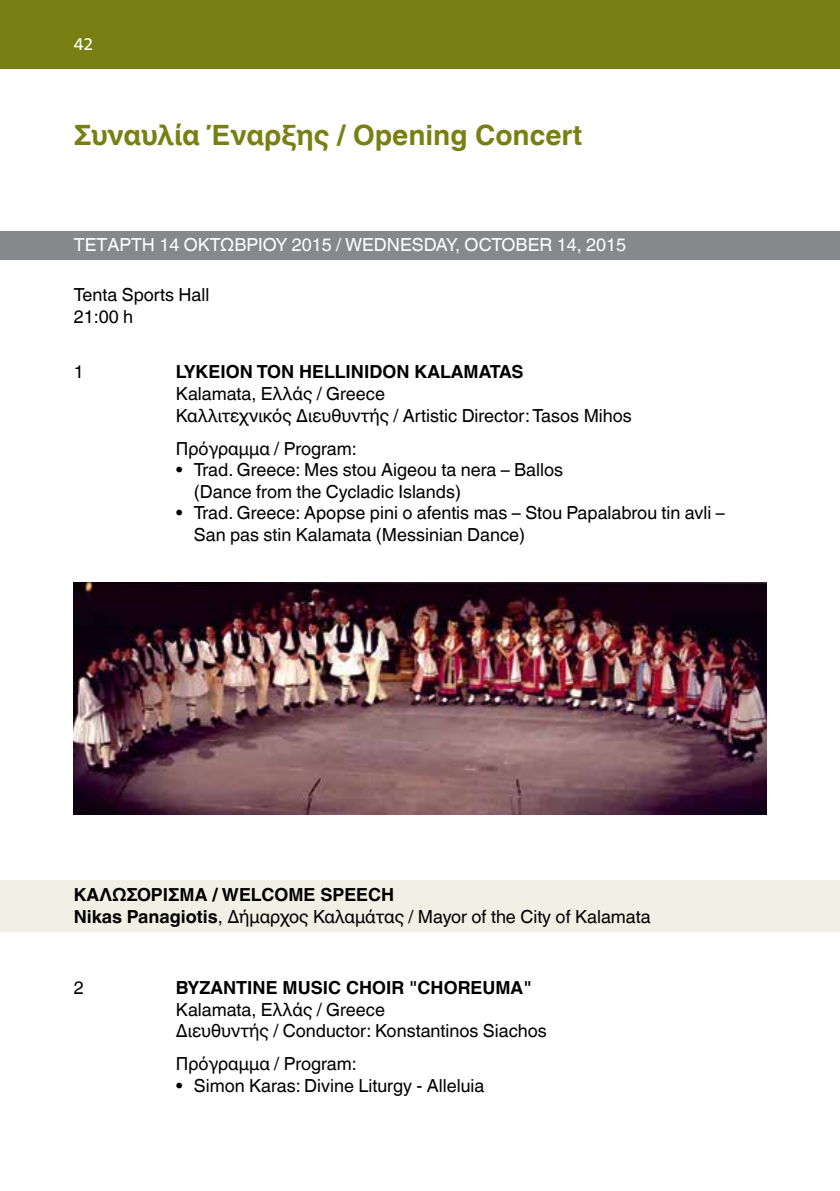
<style>
.page{position:relative;width:840px;height:1191px;background:#fff}
.page>*{position:absolute;margin:0;border:0;box-sizing:border-box;transform-origin:0 0}
.t1{font:700 28px "Helvetica World";color:#788013}
.t2{font:18px/21.6px "Helvetica World";color:#000}
.t3{font:700 18px "Helvetica World";color:#000}
.t4{font:18px "Helvetica World";color:#fff}
.t5{font:18px "The Sans B5 Plain";color:#fff}
.s1{font-weight:700}
</style>
<div class="page">
<div style="left:0;top:0;width:839px;height:68px;background:#788013"></div>
<div style="left:0;top:231px;width:839px;height:28px;background:#87888a"></div>
<div style="left:0;top:880px;width:839px;height:51px;background:#f0f0e5"></div>
<img style="left:74px;top:582px;width:691px;height:233px">
<p class="t5" style="left:74px;top:34px;width:21px">42</p>
<h1 class="t1" style="left:74px;top:119px;width:509px">Συναυλία Έναρξης / Opening Concert</h1>
<p class="t4" style="left:74px;top:234px;width:553px">ΤΕΤAΡΤΗ 14 ΟΚΤΩΒΡΙΟΥ 2015 / WEDNESDAY, OCTOBER 14, 2015</p>
<p class="t2" style="left:74px;top:284px;width:137px">Tenta Sports Hall<br>21:00 h</p>
<p class="t2" style="left:74px;top:361px;width:12px">1</p>
<p class="t3" style="left:176px;top:361px;width:349px">LYKEION TON HELLINIDON KALAMATAS</p>
<p class="t2" style="left:176px;top:383px;width:457px">Kalamata, Ελλάς / Greece<br>Καλλιτεχνικός Διευθυντής / Artistic Director: Tasos Mihos</p>
<p class="t2" style="left:176px;top:437px;width:182px">Πρόγραμμα / Program:</p>
<p class="t2" style="left:194px;top:459px;width:370px;text-indent:-18px">• Trad. Greece: Mes stou Aigeou ta nera – Ballos (Dance from the Cycladic Islands)</p>
<p class="t2" style="left:194px;top:502px;width:532px;text-indent:-18px">• Trad. Greece: Apopse pini o afentis mas – Stou Papalabrou tin avli –<br>San pas stin Kalamata (Messinian Dance)</p>
<p class="t2" style="left:74px;top:884px;width:578px"><span class="s1">ΚΑΛΩΣΟΡΙΣΜΑ / WELCOME SPEECH<br>Nikas Panagiotis</span>, Δήμαρχος Καλαμάτας / Mayor of the City of Kalamata</p>
<p class="t2" style="left:74px;top:977px;width:12px">2</p>
<p class="t3" style="left:176px;top:977px;width:357px">BYZANTINE MUSIC CHOIR "CHOREUMA"</p>
<p class="t2" style="left:176px;top:998px;width:372px">Kalamata, Ελλάς / Greece<br>Διευθυντής / Conductor: Konstantinos Siachos</p>
<p class="t2" style="left:176px;top:1053px;width:182px">Πρόγραμμα / Program:</p>
<p class="t2" style="left:176px;top:1074px;width:310px">• Simon Karas: Divine Liturgy - Alleluia</p>
</div>
